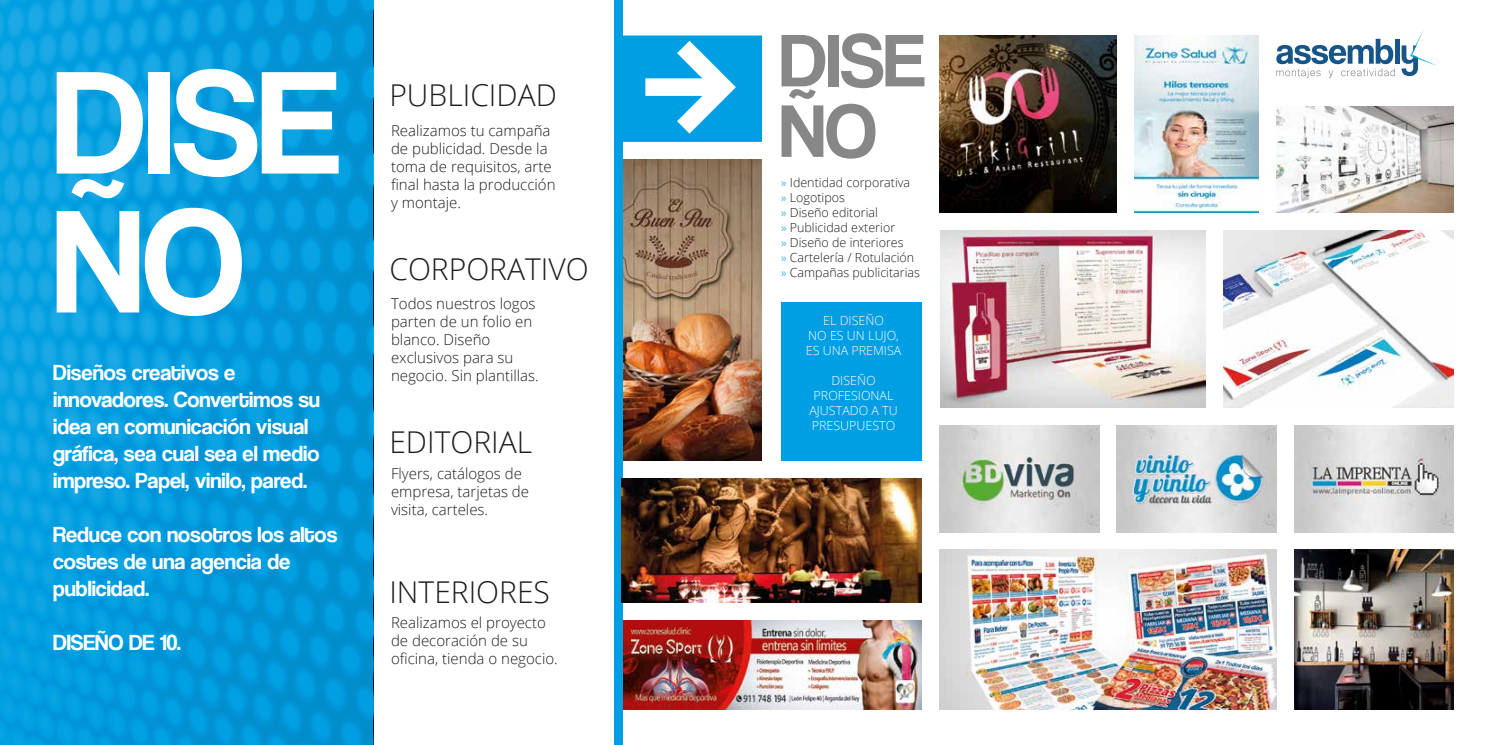
<style>
.page{position:relative;width:1489px;height:745px;background:#fff}
.page>*{position:absolute;margin:0;border:0;box-sizing:border-box;transform-origin:0 0}
.t1{font:152.5px/138.8px "Coolvetica Rg";color:#fff}
.t2{font:300 30px "Open Sans";color:#1d1d1b}
.t3{font:22.5px/27px "Coolvetica Rg";color:#fff}
.t4{font:300 15px/18px "Open Sans";color:#1d1d1b}
.t5{font:300 12.5px/15px "Open Sans";color:#1d1d1b}
.t6{font:300 12.5px/15px "Open Sans";color:#fff;text-align:center}
.s1{color:#009fe3}
</style>
<div class="page">
<img style="left:622px;top:159px;width:139px;height:301px">
<img style="left:1134px;top:35px;width:124px;height:178px">
<img style="left:939px;top:35px;width:177px;height:178px">
<img style="left:940px;top:230px;width:265px;height:177px">
<img style="left:622px;top:620px;width:299px;height:89px">
<svg style="left:1276px;top:39px;width:118px;height:39px"></svg>
<div style="left:1394px;top:39px;width:5px;height:25px;background:#165588"></div>
<svg style="left:1401px;top:30px;width:36px;height:46px"></svg>
<div style="left:781px;top:302px;width:140px;height:159px;background:#009fe3"></div>
<svg style="left:781px;top:33px;width:143px;height:125px"></svg>
<img style="left:939px;top:425px;width:160px;height:107px">
<div style="left:375px;top:0;width:247px;height:744px;background:#009fe3"></div>
<div style="left:367px;top:0;width:246px;height:744px;background:#fff"></div>
<img style="left:1116px;top:425px;width:160px;height:106px">
<img style="left:939px;top:549px;width:337px;height:160px">
<img style="left:1294px;top:425px;width:159px;height:107px">
<img style="left:1276px;top:106px;width:177px;height:107px">
<div style="left:621px;top:35px;width:141px;height:107px;background:#009fe3"></div>
<svg style="left:645px;top:41px;width:90px;height:92px"></svg>
<img style="left:1223px;top:230px;width:230px;height:177px">
<img style="left:1294px;top:549px;width:159px;height:160px">
<img style="left:622px;top:478px;width:299px;height:124px">
<svg style="left:0;top:0;width:373px;height:744px;background:#059bdc"></svg>
<h1 class="t1" style="left:53px;top:52px;width:287px">DISE<br>ÑO</h1>
<h3 class="t3" style="left:53px;top:358px;width:268px">Diseños creativos e innovadores. Convertimos su idea en comunicación visual gráfica, sea cual sea el medio impreso. Papel, vinilo, pared.</h3>
<h3 class="t3" style="left:53px;top:520px;width:285px">Reduce con nosotros los altos costes de una agencia de publicidad.</h3>
<h3 class="t3" style="left:53px;top:628px;width:129px">DISEÑO DE 10.</h3>
<h2 class="t2" style="left:389px;top:75px;width:169px">PUBLICIDAD</h2>
<p class="t4" style="left:391px;top:121px;width:166px">Realizamos tu campaña de publicidad. Desde la toma de requisitos, arte final hasta la producción y montaje.</p>
<h2 class="t2" style="left:389px;top:248px;width:201px">CORPORATIVO</h2>
<p class="t4" style="left:391px;top:293px;width:149px">Todos nuestros logos parten de un folio en blanco. Diseño exclusivos para su negocio. Sin plantillas.</p>
<h2 class="t2" style="left:389px;top:422px;width:144px">EDITORIAL</h2>
<p class="t4" style="left:391px;top:464px;width:139px">Flyers, catálogos de empresa, tarjetas de visita, carteles.</p>
<h2 class="t2" style="left:389px;top:571px;width:162px">INTERIORES</h2>
<p class="t4" style="left:391px;top:613px;width:168px">Realizamos el proyecto de decoración de su oficina, tienda o negocio.</p>
<p class="t5" style="left:781px;top:174px;width:140px"><span class="s1">»</span> Identidad corporativa<br><span class="s1">»</span> Logotipos<br><span class="s1">»</span> Diseño editorial<br><span class="s1">»</span> Publicidad exterior<br><span class="s1">»</span> Diseño de interiores<br><span class="s1">»</span> Cartelería / Rotulación <span class="s1">»</span> Campañas publicitarias</p>
<p class="t6" style="left:805px;top:313px;width:97px">EL DISEÑO<br>NO ES UN LUJO,<br>ES UNA PREMISA</p>
<p class="t6" style="left:809px;top:373px;width:90px">DISEÑO<br>PROFESIONAL<br>AJUSTADO A TU<br>PRESUPUESTO</p>
</div>
